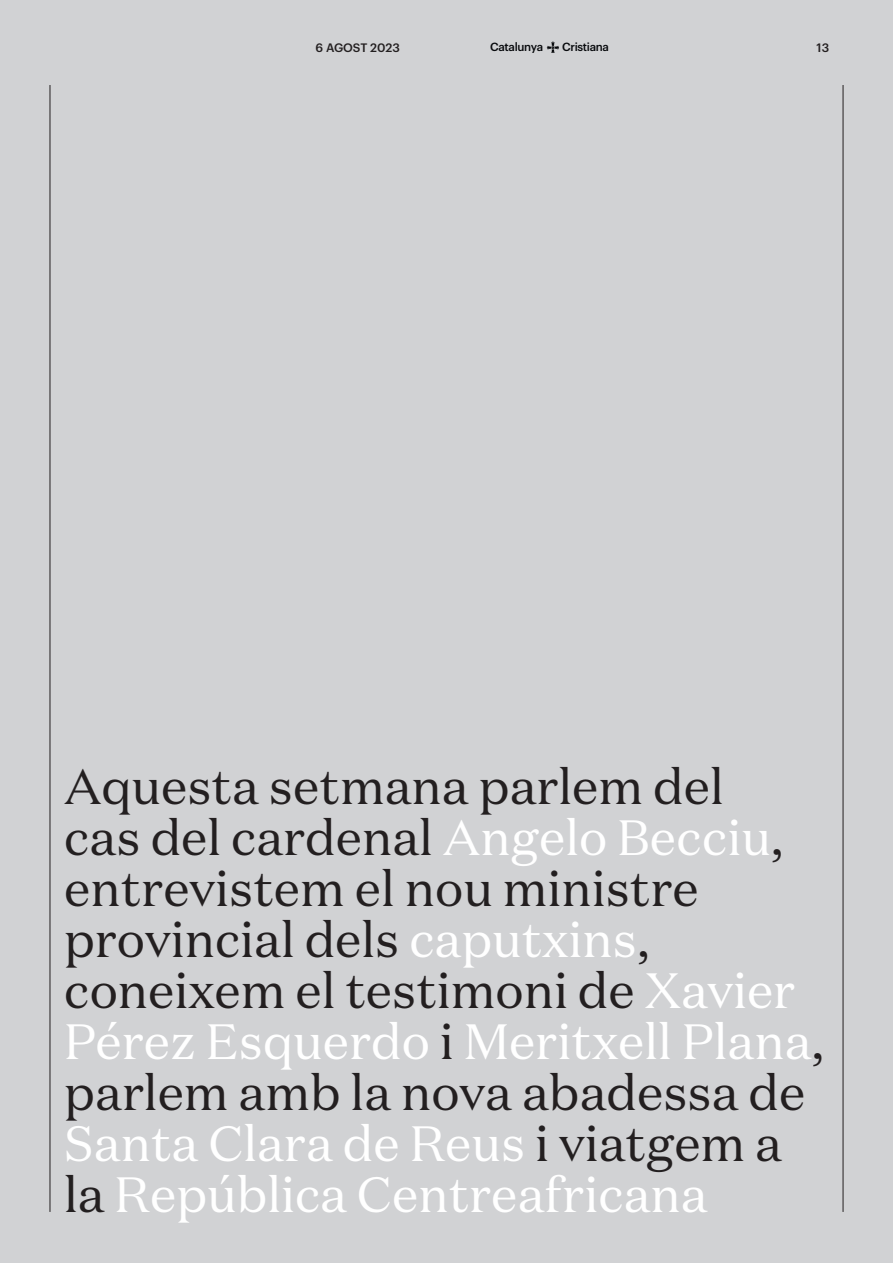
<style>
.page{position:relative;width:893px;height:1263px;background:#d1d2d4}
.page>*{position:absolute;margin:0;border:0;box-sizing:border-box;transform-origin:0 0}
.t1{font:49.5px/51px "Domaine Text";color:#231f20}
.t2{font:500 12px "Graphik";color:#231f20}
.t3{font:500 11.55px "Graphik";letter-spacing:-.03em;color:#07090c}
.s1{color:#fff}
</style>
<div class="page">
<hr style="left:843px;top:85px;width:1px;height:1127px;background:#231f20">
<svg style="left:547px;top:42px;width:12px;height:11px"></svg>
<hr style="left:50px;top:85px;width:1px;height:1127px;background:#231f20">
<p class="t2" style="left:315px;top:38px;width:86px">6 AGOST 2023</p>
<p class="t3" style="left:490px;top:38px;width:54px">Catalunya</p>
<p class="t3" style="left:562px;top:38px;width:48px">Cristiana</p>
<p class="t2" style="left:816px;top:38px;width:14px">13</p>
<p class="t1" style="left:64px;top:760px;width:761px">Aquesta setmana parlem del<br>cas del cardenal <span class="s1">Angelo Becciu</span>, entrevistem el nou ministre provincial dels <span class="s1">caputxins</span>, coneixem el testimoni de <span class="s1">Xavier<br>Pérez Esquerdo</span> i <span class="s1">Meritxell Plana</span>, parlem amb la nova abadessa de<br><span class="s1">Santa Clara de Reus</span> i viatgem a la <span class="s1">República Centreafricana</span></p>
</div>
